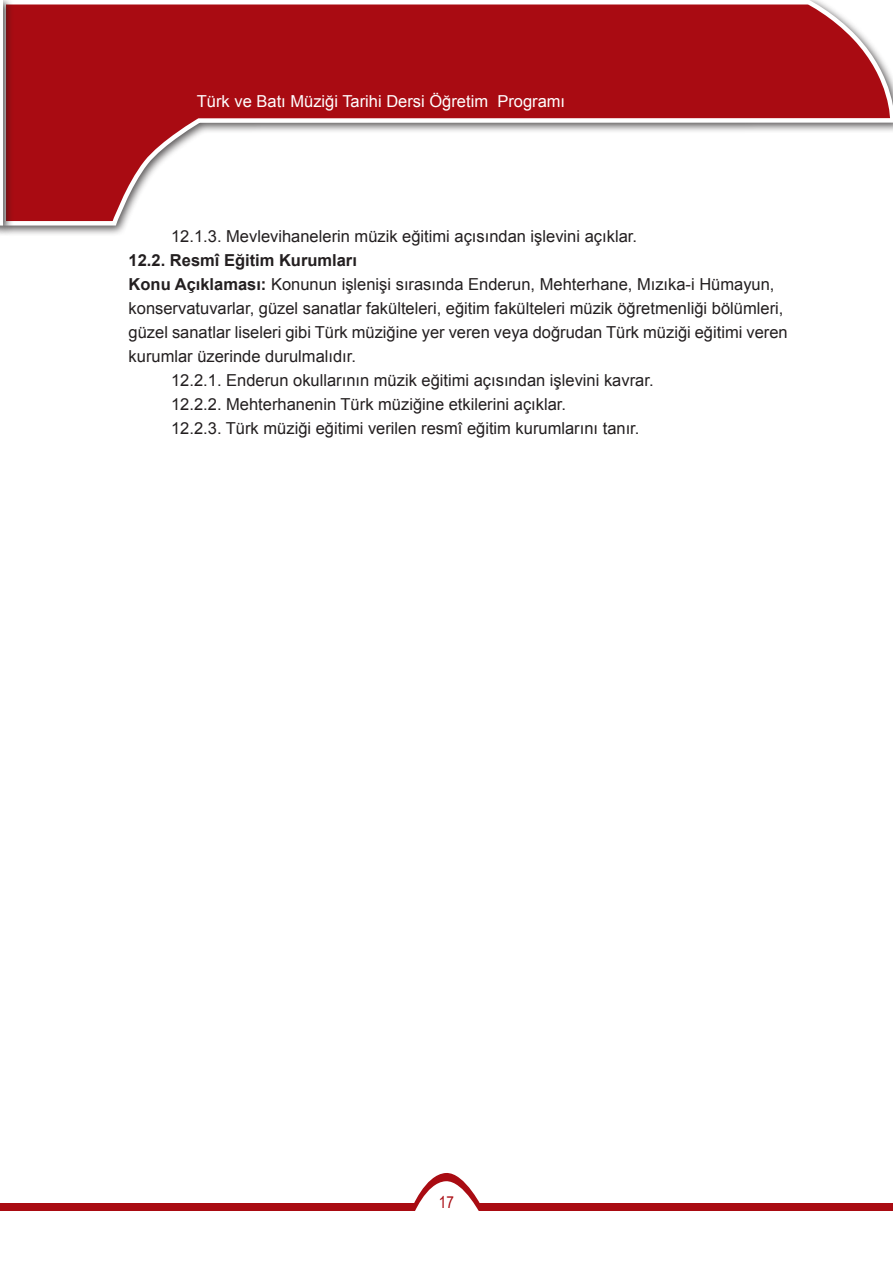
<style>
.page{position:relative;width:893px;height:1263px;background:#fff}
.page>*{position:absolute;margin:0;border:0;box-sizing:border-box;transform-origin:0 0}
.ana_metin_bold{font:16.5px "Arial";color:#231f20}
.SAYI_GİRİNTİ{font:16.5px "Arial";color:#231f20}
.t1{font:16.5px "Arial";color:#fff}
.ana_metin_bold-2{font:700 16.5px "Arial";color:#231f20}
.t2{font:16.5px "Arial Narrow";color:#a90b12}
.s1{font-weight:700}
</style>
<div class="page">
<div style="left:0;top:0;width:893px;height:237px;background:#231f20;opacity:.75"></div>
<svg style="left:14px;top:0;width:879px;height:228px"></svg>
<div style="left:480px;top:1203px;width:413px;height:8px;background:#a90b12"></div>
<div style="left:1px;top:1203px;width:414px;height:8px;background:#a90b12"></div>
<svg style="left:414px;top:1173px;width:66px;height:38px"></svg>
<div style="left:0;top:0;width:14px;height:237px;background:#231f20;opacity:.75"></div>
<svg style="left:0;top:0;width:5px;height:228px"></svg>
<p class="t1" style="left:197px;top:91px;width:370px">Türk ve Batı Müziği Tarihi Dersi Öğretim Programı</p>
<p class="SAYI_GİRİNTİ" style="left:171px;top:225px;width:467px">12.1.3. Mevlevihanelerin müzik eğitimi açısından işlevini açıklar.</p>
<p class="ana_metin_bold-2" style="left:129px;top:249px;width:230px">12.2. Resmî Eğitim Kurumları</p>
<p class="ana_metin_bold" style="left:129px;top:273px;width:647px"><span class="s1">Konu Açıklaması:</span> Konunun işlenişi sırasında Enderun, Mehterhane, Mızıka-i Hümayun,</p>
<p class="ana_metin_bold" style="left:129px;top:297px;width:656px">konservatuvarlar, güzel sanatlar fakülteleri, eğitim fakülteleri müzik öğretmenliği bölümleri,</p>
<p class="ana_metin_bold" style="left:129px;top:321px;width:661px">güzel sanatlar liseleri gibi Türk müziğine yer veren veya doğrudan Türk müziği eğitimi veren</p>
<p class="ana_metin_bold" style="left:129px;top:345px;width:229px">kurumlar üzerinde durulmalıdır.</p>
<p class="SAYI_GİRİNTİ" style="left:171px;top:369px;width:484px">12.2.1. Enderun okullarının müzik eğitimi açısından işlevini kavrar.</p>
<p class="SAYI_GİRİNTİ" style="left:171px;top:393px;width:396px">12.2.2. Mehterhanenin Türk müziğine etkilerini açıklar.</p>
<p class="SAYI_GİRİNTİ" style="left:171px;top:417px;width:470px">12.2.3. Türk müziği eğitimi verilen resmî eğitim kurumlarını tanır.</p>
<p class="t2" style="left:439px;top:1190px;width:17px">17</p>
</div>
